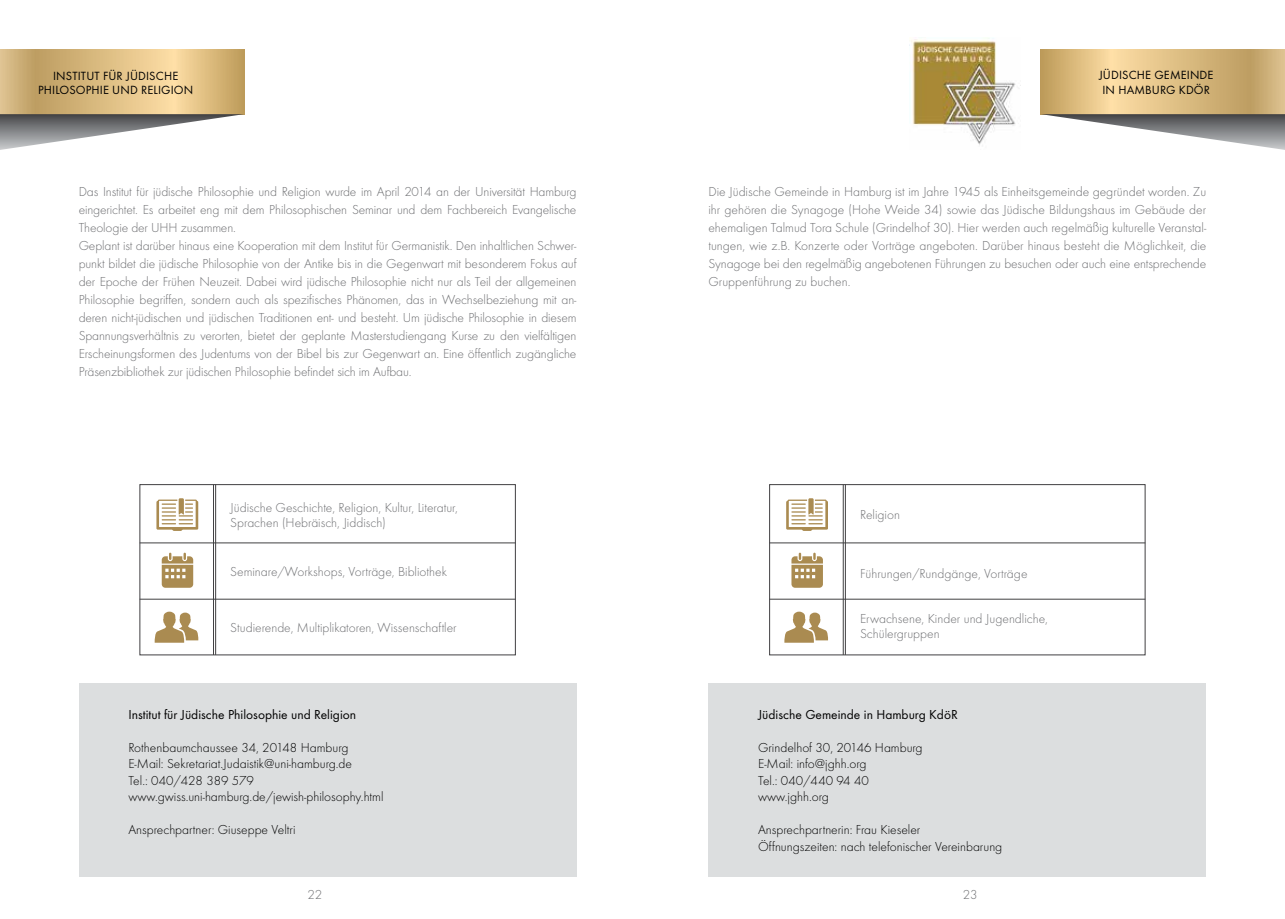
<style>
.page{position:relative;width:1285px;height:919px;background:#fff}
.page>*{position:absolute;margin:0;border:0;box-sizing:border-box;transform-origin:0 0}
.t1{font:300 13.5px/18px "Futura T";letter-spacing:-.01em;color:#6d6e71}
.t2{font:300 13.5px/16.5px "Futura T";color:#000}
.t3{font:13.5px "Futura T";color:#000}
.t4{font:12.3px/14.4px "Futura T";letter-spacing:.01em;color:#000;text-align:center}
</style>
<div class="page">
<svg style="left:0;top:49px;width:244px;height:65px"></svg>
<svg style="left:0;top:114px;width:244px;height:36px"></svg>
<div style="left:79px;top:682px;width:497px;height:194px;background:#dcdedf"></div>
<div style="left:140px;top:484px;width:375px;height:171px;border:1px solid #414042"></div>
<svg style="left:156px;top:498px;width:42px;height:33px"></svg>
<svg style="left:162px;top:552px;width:31px;height:35px"></svg>
<svg style="left:155px;top:611px;width:43px;height:31px"></svg>
<hr style="left:140px;top:542px;width:375px;height:1px;background:#414042">
<hr style="left:140px;top:599px;width:375px;height:1px;background:#414042">
<hr style="left:213px;top:484px;width:1px;height:171px;background:#414042">
<hr style="left:215px;top:484px;width:1px;height:171px;background:#414042">
<div style="left:708px;top:682px;width:497px;height:194px;background:#dcdedf"></div>
<img style="left:909px;top:38px;width:107px;height:107px">
<svg style="left:1040px;top:49px;width:244px;height:65px"></svg>
<svg style="left:1040px;top:114px;width:244px;height:36px"></svg>
<div style="left:769px;top:484px;width:375px;height:171px;border:1px solid #414042"></div>
<svg style="left:786px;top:498px;width:41px;height:33px"></svg>
<svg style="left:791px;top:552px;width:31px;height:35px"></svg>
<svg style="left:784px;top:611px;width:43px;height:31px"></svg>
<hr style="left:769px;top:542px;width:375px;height:1px;background:#414042">
<hr style="left:769px;top:599px;width:375px;height:1px;background:#414042">
<hr style="left:842px;top:484px;width:1px;height:171px;background:#414042">
<hr style="left:845px;top:484px;width:1px;height:171px;background:#414042">
<p class="t4" style="left:38px;top:68px;width:157px">INSTITUT FÜR JÜDISCHE<br>PHILOSOPHIE UND RELIGION</p>
<p class="t1" style="left:79px;top:183px;width:499px">Das Institut für jüdische Philosophie und Religion wurde im April 2014 an der Universität Hamburg eingerichtet. Es arbeitet eng mit dem Philosophischen Seminar und dem Fachbereich Evangelische Theologie der UHH zusammen.<br>Geplant ist darüber hinaus eine Kooperation mit dem Institut für Germanistik. Den inhaltlichen Schwer&shy;punkt bildet die jüdische Philosophie von der Antike bis in die Gegenwart mit besonderem Fokus auf der Epoche der Frühen Neuzeit. Dabei wird jüdische Philosophie nicht nur als Teil der allgemeinen Philosophie begriffen, sondern auch als spezifisches Phänomen, das in Wechselbeziehung mit an&shy;deren nicht-jüdischen und jüdischen Traditionen ent- und besteht. Um jüdische Philosophie in diesem Spannungsverhältnis zu verorten, bietet der geplante Masterstudiengang Kurse zu den vielfältigen Erscheinungsformen des Judentums von der Bibel bis zur Gegenwart an. Eine öffentlich zugängliche Präsenzbibliothek zur jüdischen Philosophie befindet sich im Aufbau.</p>
<p class="t1" style="left:230px;top:499px;width:229px;line-height:15px">Jüdische Geschichte, Religion, Kultur, Literatur,<br>Sprachen (Hebräisch, Jiddisch)</p>
<p class="t1" style="left:230px;top:562px;width:218px">Seminare/Workshops, Vorträge, Bibliothek</p>
<p class="t1" style="left:230px;top:618px;width:228px">Studierende, Multiplikatoren, Wissenschaftler</p>
<p class="t3" style="left:128px;top:706px;width:229px">Institut für Jüdische Philosophie und Religion</p>
<p class="t2" style="left:128px;top:738px;width:256px">Rothenbaumchaussee 34, 20148 Hamburg E-Mail: Sekretariat.Judaistik@uni-hamburg.de<br>Tel.: 040/428 389 579 www.gwiss.uni-hamburg.de/jewish-philosophy.html</p>
<p class="t2" style="left:128px;top:821px;width:169px">Ansprechpartner: Giuseppe Veltri</p>
<p class="t1" style="left:307px;top:884px;width:16px">22</p>
<p class="t4" style="left:1098px;top:68px;width:116px;text-align:left">JÜDISCHE GEMEINDE<br>IN HAMBURG KDÖR</p>
<p class="t1" style="left:708px;top:183px;width:499px;text-align:justify">Die Jüdische Gemeinde in Hamburg ist im Jahre 1945 als Einheitsgemeinde gegründet worden. Zu ihr gehören die Synagoge (Hohe Weide 34) sowie das Jüdische Bildungshaus im Gebäude der ehemaligen Talmud Tora Schule (Grindelhof 30). Hier werden auch regelmäßig kulturelle Veranstal&shy;tungen, wie z.B. Konzerte oder Vorträge angeboten. Darüber hinaus besteht die Möglichkeit, die Synagoge bei den regelmäßig angebotenen Führungen zu besuchen oder auch eine entsprechende Gruppenführung zu buchen.</p>
<p class="t1" style="left:859px;top:505px;width:41px">Religion</p>
<p class="t1" style="left:859px;top:564px;width:169px">Führungen/Rundgänge, Vorträge</p>
<p class="t1" style="left:859px;top:611px;width:189px;line-height:15px">Erwachsene, Kinder und Jugendliche,<br>Schülergruppen</p>
<p class="t3" style="left:758px;top:706px;width:201px">Jüdische Gemeinde in Hamburg KdöR</p>
<p class="t2" style="left:758px;top:738px;width:166px">Grindelhof 30, 20146 Hamburg<br>E-Mail: info@jghh.org<br>Tel.: 040/440 94 40 www.jghh.org</p>
<p class="t2" style="left:758px;top:821px;width:246px">Ansprechpartnerin: Frau Kieseler<br>Öffnungszeiten: nach telefonischer Vereinbarung</p>
<p class="t1" style="left:962px;top:884px;width:16px">23</p>
</div>
